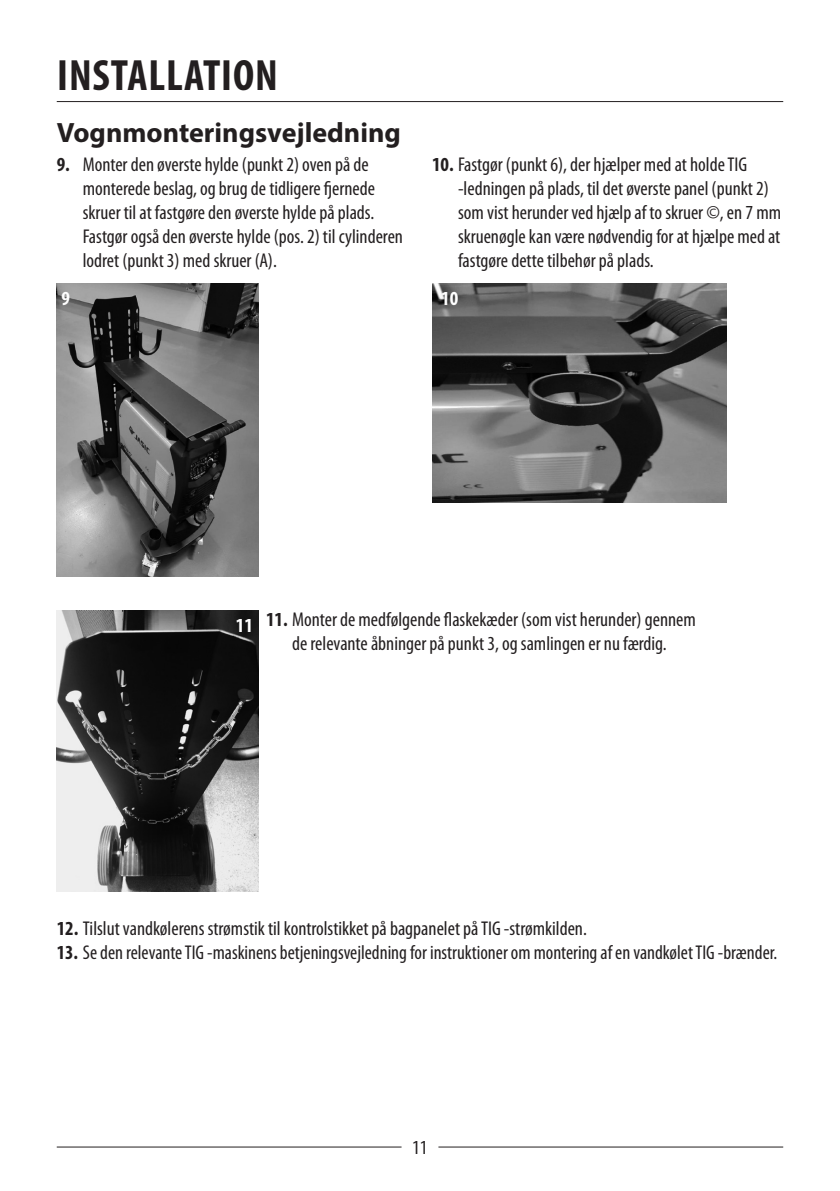
<style>
.page{position:relative;width:840px;height:1191px;background:#fff}
.page>*{position:absolute;margin:0;border:0;box-sizing:border-box;transform-origin:0 0}
.Page_Header{font:700 condensed 44px "Myriad Pro";letter-spacing:.02em;color:#231f20}
.Page_Sub_Header{font:700 28px "Myriad Pro";color:#231f20}
.t1{font:condensed 20px/24px "Myriad Pro";color:#231f20}
.Body{font:700 condensed 20px "Myriad Pro";color:#fff}
.s1{font-weight:700}
</style>
<div class="page">
<hr style="left:57px;top:1146px;width:344px;height:1px;background:#231f20">
<hr style="left:438px;top:1146px;width:344px;height:1px;background:#231f20">
<hr style="left:57px;top:101px;width:725px;height:1px;background:#231f20">
<img style="left:432px;top:283px;width:293px;height:220px">
<img style="left:57px;top:611px;width:202px;height:280px">
<img style="left:57px;top:283px;width:202px;height:294px">
<p class="Page_Header" style="left:57px;top:48px;width:222px">INSTALLATION</p>
<p class="Page_Sub_Header" style="left:57px;top:114px;width:345px">Vognmonteringsvejledning</p>
<p class="t1" style="left:83px;top:152px;width:321px;text-indent:-26px"><span class="s1">9.</span> Monter den øverste hylde (punkt 2) oven på de monterede beslag, og brug de tidligere fjernede skruer til at fastgøre den øverste hylde på plads.<br>Fastgør også den øverste hylde (pos. 2) til cylinderen lodret (punkt 3) med skruer (A).</p>
<p class="t1" style="left:458px;top:152px;width:324px;text-indent:-26px"><span class="s1">10.</span> Fastgør (punkt 6), der hjælper med at holde TIG -ledningen på plads, til det øverste panel (punkt 2) som vist herunder ved hjælp af to skruer ©, en 7 mm skruenøgle kan være nødvendig for at hjælpe med at fastgøre dette tilbehør på plads.</p>
<p class="Body" style="left:62px;top:286px;width:10px">9</p>
<p class="Body" style="left:441px;top:286px;width:19px">10</p>
<p class="Body" style="left:236px;top:613px;width:19px">11</p>
<p class="t1" style="left:266px;top:607px;width:431px;text-align:center"><span class="s1">11.</span> Monter de medfølgende flaskekæder (som vist herunder) gennem de relevante åbninger på punkt 3, og samlingen er nu færdig.</p>
<p class="t1" style="left:57px;top:915px;width:531px"><span class="s1">12.</span> Tilslut vandkølerens strømstik til kontrolstikket på bagpanelet på TIG -strømkilden.</p>
<p class="t1" style="left:57px;top:939px;width:721px"><span class="s1">13.</span> Se den relevante TIG -maskinens betjeningsvejledning for instruktioner om montering af en vandkølet TIG -brænder.</p>
<p class="t1" style="left:412px;top:1134px;width:17px">11</p>
</div>
